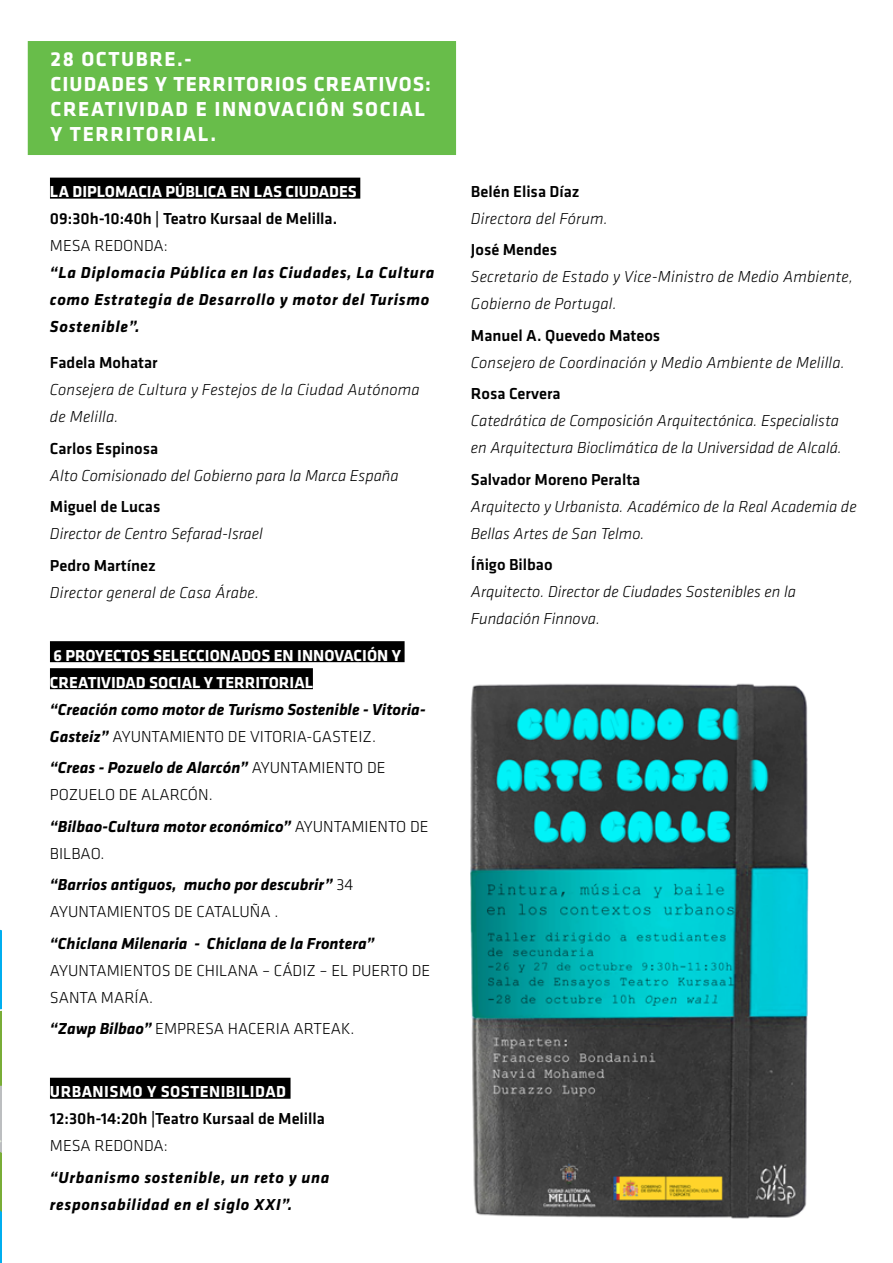
<style>
.page{position:relative;width:893px;height:1263px;background:#fff}
.page>*{position:absolute;margin:0;border:0;box-sizing:border-box;transform-origin:0 0}
.t1{font:700 21px/25.2px "Klavika";letter-spacing:.075em;color:#fff}
.t2{font:italic 300 16.5px/27px "Klavika";color:#000}
.t3{font:italic 700 16.5px/27px "Klavika";color:#000}
.t4{font:500 16.5px "Klavika";color:#000}
.t5{font:300 16.5px/27px "Klavika";color:#000}
.t6{font:italic 700 16.5px/27px "Klavika";letter-spacing:.035em;color:#000}
.t7{font:700 16.5px/27px "Klavika";color:#fff}
.t8{font:700 16.5px "Klavika";letter-spacing:.03em;color:#fff}
.s1{font-weight:300;font-style:normal}
.s2{font-weight:700;font-style:italic}
</style>
<div class="page">
<svg style="left:0;top:929px;width:1px;height:334px"></svg>
<div style="left:28px;top:41px;width:428px;height:114px;background:#68bd4a"></div>
<div style="left:50px;top:178px;width:310px;height:21px;background:#000"></div>
<div style="left:50px;top:641px;width:355px;height:21px;background:#000"></div>
<div style="left:50px;top:668px;width:263px;height:21px;background:#000"></div>
<div style="left:50px;top:1078px;width:241px;height:21px;background:#000"></div>
<img style="left:471px;top:683px;width:338px;height:536px">
<p class="t1" style="left:51px;top:47px;width:382px">28 OCTUBRE.-<br>CIUDADES Y TERRITORIOS CREATIVOS:<br>CREATIVIDAD E INNOVACIÓN SOCIAL<br>Y TERRITORIAL.</p>
<p class="t7" style="left:50px;top:178px;width:308px">LA DIPLOMACIA PÚBLICA EN LAS CIUDADES</p>
<p class="t4" style="left:50px;top:210px;width:289px">09:30h-10:40h | Teatro Kursaal de Melilla.</p>
<p class="t5" style="left:50px;top:232px;width:119px">MESA REDONDA:</p>
<p class="t6" style="left:50px;top:259px;width:386px">“La Diplomacia Pública en las Ciudades, La Cultura como Estrategia de Desarrollo y motor del Turismo<br>Sostenible”.</p>
<p class="t4" style="left:50px;top:354px;width:109px">Fadela Mohatar</p>
<p class="t2" style="left:50px;top:376px;width:371px">Consejera de Cultura y Festejos de la Ciudad Autónoma de Melilla.</p>
<p class="t4" style="left:50px;top:439px;width:110px">Carlos Espinosa</p>
<p class="t2" style="left:50px;top:462px;width:350px">Alto Comisionado del Gobierno para la Marca España</p>
<p class="t4" style="left:50px;top:498px;width:112px">Miguel de Lucas</p>
<p class="t2" style="left:50px;top:520px;width:214px">Director de Centro Sefarad-Israel</p>
<p class="t4" style="left:50px;top:556px;width:107px">Pedro Martínez</p>
<p class="t2" style="left:50px;top:579px;width:211px">Director general de Casa Árabe.</p>
<p class="t7" style="left:50px;top:642px;width:353px">6 PROYECTOS SELECCIONADOS EN INNOVACIÓN Y<br>CREATIVIDAD SOCIAL Y TERRITORIAL</p>
<p class="t3" style="left:50px;top:696px;width:377px">“Creación como motor de Turismo Sostenible - Vitoria-<br>Gasteiz” <span class="s1">AYUNTAMIENTO DE VITORIA-GASTEIZ.</span></p>
<p class="t5" style="left:50px;top:754px;width:337px"><span class="s2">“Creas - Pozuelo de Alarcón”</span> AYUNTAMIENTO DE<br>POZUELO DE ALARCÓN.</p>
<p class="t3" style="left:50px;top:813px;width:380px">“Bilbao-Cultura motor económico” <span class="s1">AYUNTAMIENTO DE<br>BILBAO.</span></p>
<p class="t3" style="left:50px;top:871px;width:305px">“Barrios antiguos, mucho por descubrir” <span class="s1">34<br>AYUNTAMIENTOS DE CATALUÑA .</span></p>
<p class="t3" style="left:50px;top:930px;width:326px">“Chiclana Milenaria - Chiclana de la Frontera”</p>
<p class="t5" style="left:50px;top:957px;width:382px">AYUNTAMIENTOS DE CHILANA – CÁDIZ – EL PUERTO DE<br>SANTA MARÍA.</p>
<p class="t5" style="left:50px;top:1015px;width:306px"><span class="s2">“Zawp Bilbao”</span> EMPRESA HACERIA ARTEAK.</p>
<p class="t8" style="left:50px;top:1083px;width:238px">URBANISMO Y SOSTENIBILIDAD</p>
<p class="t4" style="left:50px;top:1110px;width:277px">12:30h-14:20h |Teatro Kursaal de Melilla</p>
<p class="t5" style="left:50px;top:1132px;width:119px">MESA REDONDA:</p>
<p class="t6" style="left:50px;top:1164px;width:281px">“Urbanismo sostenible, un reto y una responsabilidad en el siglo XXI”.</p>
<p class="t4" style="left:471px;top:182px;width:110px">Belén Elisa Díaz</p>
<p class="t2" style="left:471px;top:205px;width:138px">Directora del Fórum.</p>
<p class="t4" style="left:471px;top:241px;width:88px">José Mendes</p>
<p class="t2" style="left:471px;top:264px;width:384px">Secretario de Estado y Vice-Ministro de Medio Ambiente,<br>Gobierno de Portugal.</p>
<p class="t4" style="left:471px;top:326px;width:191px">Manuel A. Quevedo Mateos</p>
<p class="t2" style="left:471px;top:349px;width:375px">Consejero de Coordinación y Medio Ambiente de Melilla.</p>
<p class="t4" style="left:471px;top:385px;width:91px">Rosa Cervera</p>
<p class="t2" style="left:471px;top:408px;width:372px">Catedrática de Composición Arquitectónica. Especialista en Arquitectura Bioclimática de la Universidad de Alcalá.</p>
<p class="t4" style="left:471px;top:470px;width:171px">Salvador Moreno Peralta</p>
<p class="t2" style="left:471px;top:493px;width:387px">Arquitecto y Urbanista. Académico de la Real Academia de<br>Bellas Artes de San Telmo.</p>
<p class="t4" style="left:471px;top:556px;width:83px">Íñigo Bilbao</p>
<p class="t2" style="left:471px;top:579px;width:327px">Arquitecto. Director de Ciudades Sostenibles en la<br>Fundación Finnova.</p>
</div>
